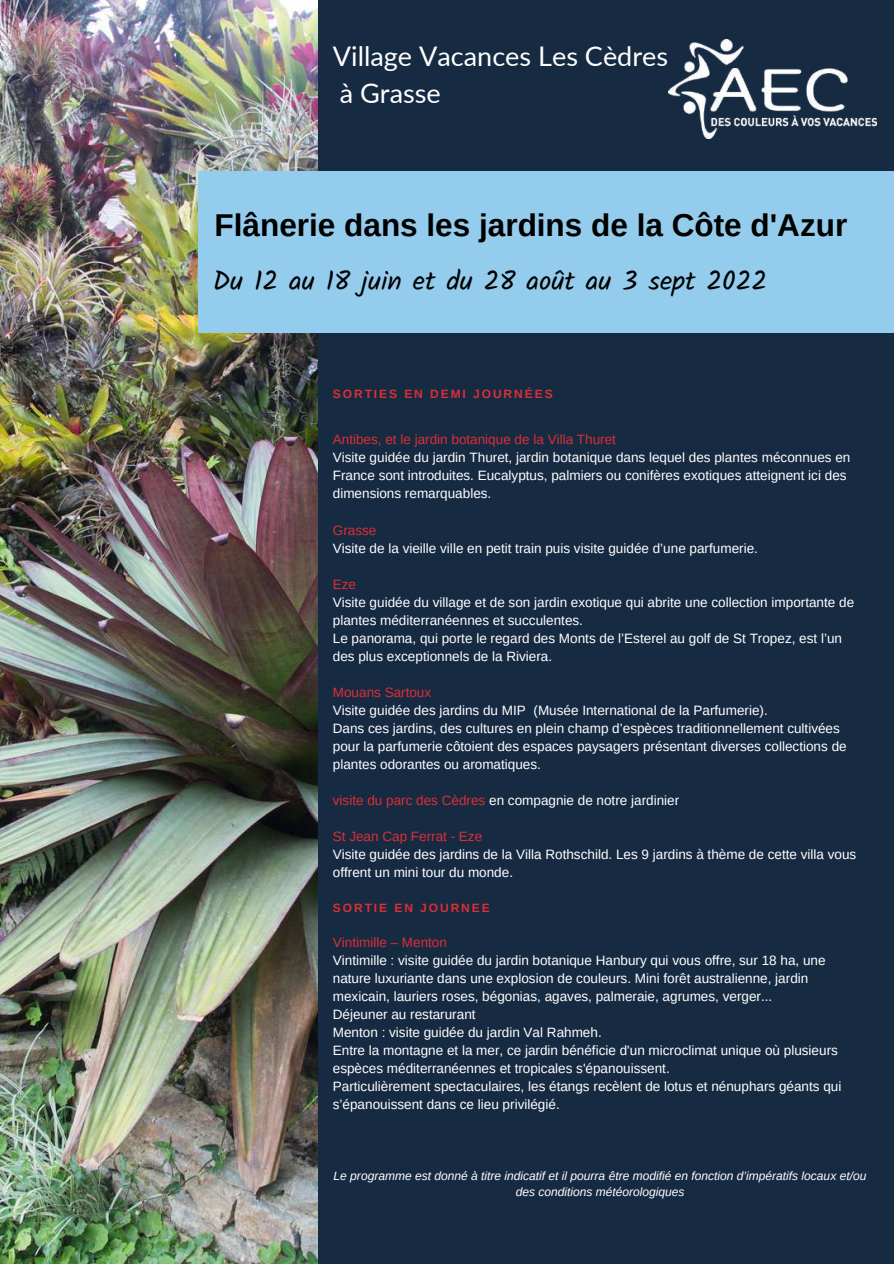
<style>
.page{position:relative;width:894px;height:1264px;background:#fff}
.page>*{position:absolute;margin:0;border:0;box-sizing:border-box;transform-origin:0 0}
.t1{font:700 31.5px "Arimo";color:#000}
.t2{font:27px "Kalam";color:#000}
.t3{font:27px/37.2px "Lato";color:#fff}
.t4{font:13.5px/18px "Arimo";color:#fff}
.t5{font:13.5px "Arimo";color:#dc2f36}
.t6{font:italic 12px/16px "Arimo";color:#fff;text-align:center}
.t7{font:700 12px "Arimo";letter-spacing:.16em;color:#dc2f36}
.s1{color:#dc2f36}
</style>
<div class="page">
<div style="left:0;top:0;width:893px;height:1263px;background:#162a42"></div>
<img style="left:0;top:0;width:318px;height:1263px">
<img style="left:668px;top:40px;width:208px;height:99px">
<div style="left:198px;top:172px;width:695px;height:161px;background:#94cced"></div>
<h2 class="t3" style="left:333px;top:37px;width:337px">Village Vacances Les Cèdres à Grasse</h2>
<h1 class="t1" style="left:214px;top:207px;width:634px">Flânerie dans les jardins de la Côte d'Azur</h1>
<h2 class="t2" style="left:213px;top:264px;width:555px">Du 12 au 18 juin et du 28 août au 3 sept 2022</h2>
<p class="t7" style="left:333px;top:387px;width:221px">SORTIES EN DEMI JOURNÉES</p>
<p class="t5" style="left:333px;top:432px;width:284px">Antibes, et le jardin botanique de la Villa Thuret</p>
<p class="t4" style="left:333px;top:449px;width:519px">Visite guidée du jardin Thuret, jardin botanique dans lequel des plantes méconnues en<br>France sont introduites. Eucalyptus, palmiers ou conifères exotiques atteignent ici des dimensions remarquables.</p>
<p class="t5" style="left:333px;top:522px;width:45px">Grasse</p>
<p class="t4" style="left:333px;top:539px;width:426px">Visite de la vieille ville en petit train puis visite guidée d’une parfumerie.</p>
<p class="t5" style="left:333px;top:576px;width:25px">Eze</p>
<p class="t4" style="left:333px;top:593px;width:522px">Visite guidée du village et de son jardin exotique qui abrite une collection importante de plantes méditerranéennes et succulentes.<br>Le panorama, qui porte le regard des Monts de l’Esterel au golf de St Tropez, est l’un des plus exceptionnels de la Riviera.</p>
<p class="t5" style="left:333px;top:684px;width:100px">Mouans Sartoux</p>
<p class="t4" style="left:333px;top:701px;width:515px">Visite guidée des jardins du MIP (Musée International de la Parfumerie).<br>Dans ces jardins, des cultures en plein champ d’espèces traditionnellement cultivées pour la parfumerie côtoient des espaces paysagers présentant diverses collections de plantes odorantes ou aromatiques.</p>
<p class="t4" style="left:333px;top:791px;width:348px"><span class="s1">visite du parc des Cèdres</span> en compagnie de notre jardinier</p>
<p class="t5" style="left:333px;top:828px;width:151px">St Jean Cap Ferrat - Eze</p>
<p class="t4" style="left:333px;top:845px;width:525px">Visite guidée des jardins de la Villa Rothschild. Les 9 jardins à thème de cette villa vous offrent un mini tour du monde.</p>
<p class="t7" style="left:333px;top:901px;width:158px">SORTIE EN JOURNEE</p>
<p class="t5" style="left:333px;top:934px;width:116px">Vintimille – Menton</p>
<p class="t4" style="left:333px;top:951px;width:510px">Vintimille : visite guidée du jardin botanique Hanbury qui vous offre, sur 18 ha, une nature luxuriante dans une explosion de couleurs. Mini forêt australienne, jardin mexicain, lauriers roses, bégonias, agaves, palmeraie, agrumes, verger...<br>Déjeuner au restarurant<br>Menton : visite guidée du jardin Val Rahmeh.<br>Entre la montagne et la mer, ce jardin bénéficie d'un microclimat unique où plusieurs espèces méditerranéennes et tropicales s'épanouissent.<br>Particulièrement spectaculaires, les étangs recèlent de lotus et nénuphars géants qui s’épanouissent dans ce lieu privilégié.</p>
<p class="t6" style="left:333px;top:1168px;width:534px">Le programme est donné à titre indicatif et il pourra être modifié en fonction d’impératifs locaux et/ou des conditions météorologiques</p>
</div>
